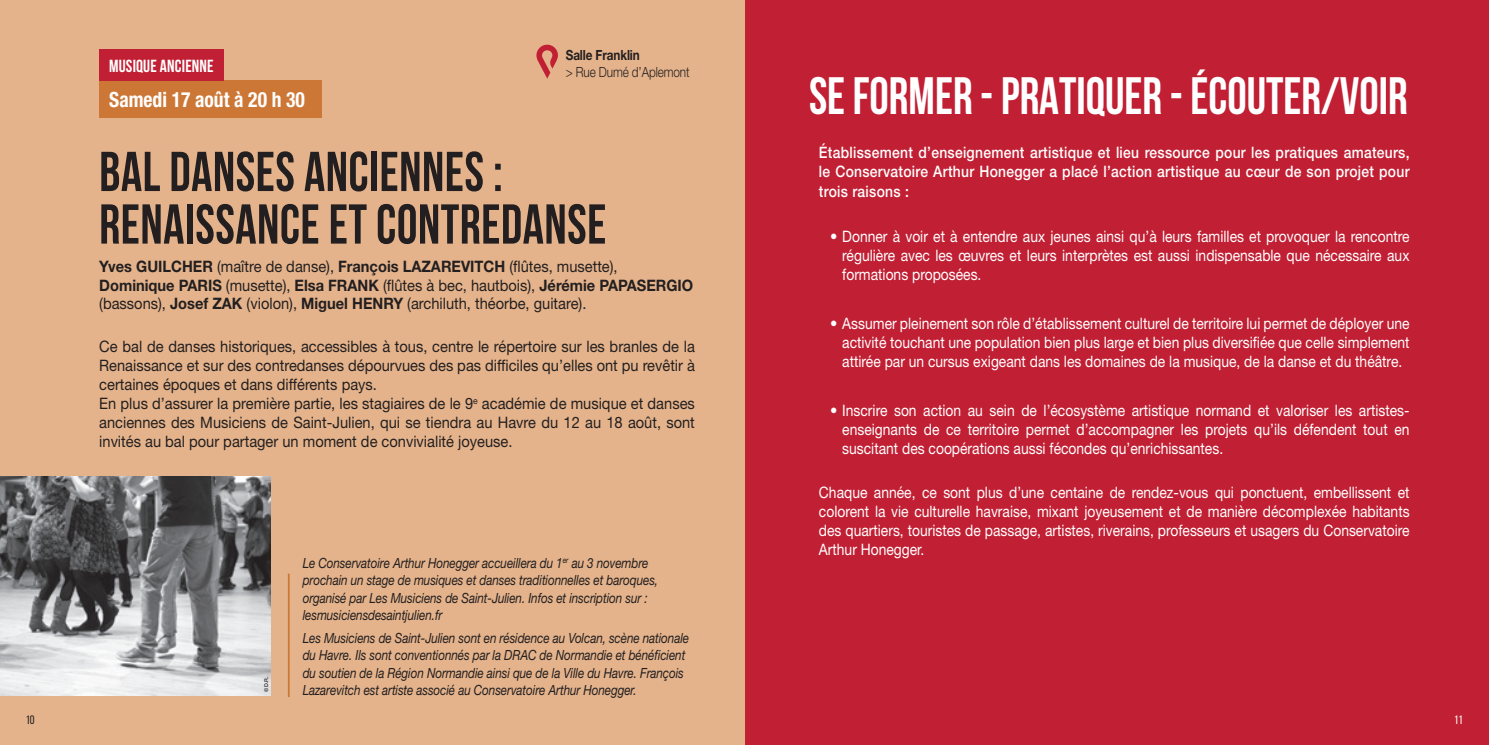
<style>
.page{position:relative;width:1489px;height:745px;background:#fff}
.page>*{position:absolute;margin:0;border:0;box-sizing:border-box;transform-origin:0 0}
.t1{font:700 56px/52.5px "Bebas Neue";letter-spacing:.01em;color:#231f20;scale:.93 1}
.t2{font:700 52.5px "Bebas Neue";color:#fff;scale:.93 1}
.t3{font:700 condensed 21px "Helvetica Neue LT Std";color:#fff;scale:.93 1}
.t4{font:700 17.5px "Bebas Neue";letter-spacing:.01em;color:#fff}
.t5{font:15.75px/19.2px "Helvetica Neue LT Std";color:#fff;text-align:justify;scale:.88 1}
.t6{font:15.75px/18.9px "Helvetica Neue LT Std";color:#231f20;text-align:justify;scale:.93 1}
.t7{font:500 15.75px/19.2px "Helvetica Neue LT Std";letter-spacing:.02em;color:#fff;text-align:justify;scale:.88 1}
.t8{font:italic 14px/17.5px "Helvetica Neue LT Std";letter-spacing:-.01em;color:#231f20;scale:.84 1}
.t9{font:300 14px/17.5px "Helvetica Neue LT Std";letter-spacing:-.01em;color:#231f20;scale:.84 1}
.t10{font:12.25px "Bebas Neue";color:#fff}
.t11{font:12.25px "Bebas Neue";color:#231f20}
.t12{font:500 5.25px "Helvetica Neue LT Std";color:#231f20}
.s1{font-weight:700}
.s2{font-weight:500}
</style>
<div class="page">
<div style="left:744px;top:0;width:744px;height:744px;background:#c11f33"></div>
<div style="left:0;top:0;width:744px;height:744px;background:#e4b38b"></div>
<img style="left:0;top:476px;width:271px;height:218px">
<div style="left:99px;top:81px;width:222px;height:37px;background:#cc7736"></div>
<div style="left:99px;top:50px;width:124px;height:31px;background:#c11f33"></div>
<hr style="left:288px;top:573px;width:1px;height:123px;background:#cc7736">
<svg style="left:536px;top:45px;width:22px;height:34px"></svg>
<p class="t11" style="left:26px;top:713px;width:10px">10</p>
<p class="t4" style="left:109px;top:56px;width:106px">MUSIQUE ANCIENNE</p>
<p class="t3" style="left:109px;top:87px;width:212px">Samedi 17 août à 20 h 30</p>
<p class="t9" style="left:566px;top:46px;width:149px"><span class="s1">Salle Franklin<br></span>&gt; Rue Dumé d’Aplemont</p>
<p class="t1" style="left:99px;top:145px;width:546px">BAL DANSES ANCIENNES :<br>RENAISSANCE ET CONTREDANSE</p>
<p class="t6" style="left:99px;top:256px;width:640px;text-align:left"><span class="s1">Yves GUILCHER</span> (maître de danse), <span class="s1">François LAZAREVITCH</span> (flûtes, musette),<br><span class="s1">Dominique PARIS</span> (musette), <span class="s1">Elsa FRANK</span> (flûtes à bec, hautbois), <span class="s1">Jérémie PAPASERGIO </span>(bassons), <span class="s1">Josef ZAK</span> (violon), <span class="s1">Miguel HENRY</span> (archiluth, théorbe, guitare).</p>
<p class="t6" style="left:99px;top:336px;width:642px">Ce bal de danses historiques, accessibles à tous, centre le répertoire sur les branles de la Renaissance et sur des contredanses dépourvues des pas difficiles qu’elles ont pu revêtir à certaines époques et dans différents pays.</p>
<p class="t6" style="left:99px;top:393px;width:642px">En plus d’assurer la première partie, les stagiaires de le 9<sup>e</sup> académie de musique et danses anciennes des Musiciens de Saint-Julien, qui se tiendra au Havre du 12 au 18 août, sont invités au bal pour partager un moment de convivialité joyeuse.</p>
<p class="t12" style="left:263px;top:692px;width:18px;rotate:-90deg">© D.R.</p>
<p class="t8" style="left:303px;top:553px;width:424px">Le Conservatoire Arthur Honegger accueillera du 1<sup>er</sup> au 3 novembre prochain un stage de musiques et danses traditionnelles et baroques, organisé par Les Musiciens de Saint-Julien. Infos et inscription sur : lesmusiciensdesaintjulien.fr</p>
<p class="t8" style="left:303px;top:628px;width:461px">Les Musiciens de Saint-Julien sont en résidence au Volcan, scène nationale du Havre. Ils sont conventionnés par la DRAC de Normandie et bénéficient du soutien de la Région Normandie ainsi que de la Ville du Havre. François Lazarevitch est artiste associé au Conservatoire Arthur Honegger.</p>
<p class="t2" style="left:809px;top:67px;width:645px">SE FORMER - PRATIQUER - ÉCOUTER/VOIR</p>
<p class="t7" style="left:819px;top:142px;width:672px">Établissement d’enseignement artistique et lieu ressource pour les pratiques amateurs, le Conservatoire Arthur Honegger a placé l’action artistique au cœur de son projet pour trois raisons :</p>
<p class="t5" style="left:842px;top:226px;width:646px;text-indent:-12px"><span class="s2">•</span> Donner à voir et à entendre aux jeunes ainsi qu’à leurs familles et provoquer la rencontre régulière avec les œuvres et leurs interprètes est aussi indispensable que nécessaire aux formations proposées.</p>
<p class="t5" style="left:842px;top:313px;width:646px;text-indent:-12px"><span class="s2">•</span> Assumer pleinement son rôle d’établissement culturel de territoire lui permet de déployer une activité touchant une population bien plus large et bien plus diversifiée que celle simplement attirée par un cursus exigeant dans les domaines de la musique, de la danse et du théâtre.</p>
<p class="t5" style="left:842px;top:400px;width:646px;text-indent:-12px"><span class="s2">•</span> Inscrire son action au sein de l’écosystème artistique normand et valoriser les artistes&shy;enseignants de ce territoire permet d’accompagner les projets qu’ils défendent tout en suscitant des coopérations aussi fécondes qu’enrichissantes.</p>
<p class="t5" style="left:819px;top:482px;width:672px">Chaque année, ce sont plus d’une centaine de rendez-vous qui ponctuent, embellissent et colorent la vie culturelle havraise, mixant joyeusement et de manière décomplexée habitants des quartiers, touristes de passage, artistes, riverains, professeurs et usagers du Conservatoire Arthur Honegger.</p>
<p class="t10" style="left:1453px;top:713px;width:10px">11</p>
</div>
